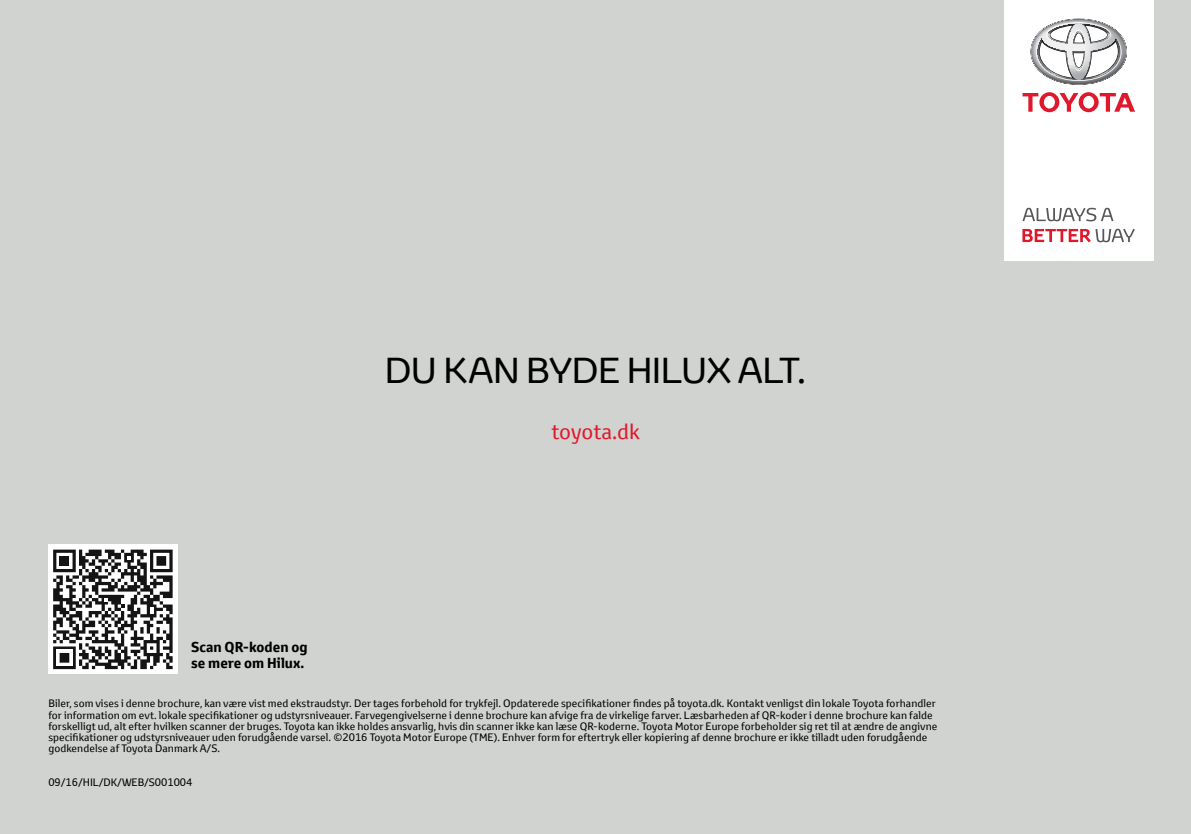
<style>
.page{position:relative;width:1191px;height:834px;background:#fff}
.page>*{position:absolute;margin:0;border:0;box-sizing:border-box;transform-origin:0 0}
.t1{font:35px "Toyota Display";color:#000}
.t2{font:21px "Toyota Text";color:#e1182c}
.t3{font:700 14px/16.6px "Toyota Text";color:#000}
.t4{font:10.5px/11.2px "Toyota Text";letter-spacing:.005em;color:#000}
</style>
<div class="page">
<div style="left:0;top:0;width:1191px;height:833px;background:#d0d3d0"></div>
<div style="left:1003px;top:0;width:150px;height:261px;background:#fff"></div>
<svg style="left:1022px;top:92px;width:113px;height:20px"></svg>
<svg style="left:1030px;top:19px;width:96px;height:66px"></svg>
<svg style="left:1022px;top:208px;width:91px;height:13px"></svg>
<svg style="left:1022px;top:229px;width:112px;height:13px"></svg>
<div style="left:48px;top:544px;width:129px;height:129px;background:#fff"></div>
<svg style="left:53px;top:549px;width:120px;height:120px"></svg>
<h1 class="t1" style="left:385px;top:347px;width:422px">DU KAN BYDE HILUX ALT.</h1>
<h2 class="t2" style="left:551px;top:417px;width:90px">toyota.dk</h2>
<h3 class="t3" style="left:191px;top:638px;width:118px">Scan QR-koden og se mere om Hilux.</h3>
<p class="t4" style="left:48px;top:697px;width:890px">Biler, som vises i denne brochure, kan være vist med ekstraudstyr. Der tages forbehold for trykfejl. Opdaterede specifikationer findes på toyota.dk. Kontakt venligst din lokale Toyota forhandler for information om evt. lokale specifikationer og udstyrsniveauer. Farvegengivelserne i denne brochure kan afvige fra de virkelige farver. Læsbarheden af QR-koder i denne brochure kan falde forskelligt ud, alt efter hvilken scanner der bruges. Toyota kan ikke holdes ansvarlig, hvis din scanner ikke kan læse QR-koderne. Toyota Motor Europe forbeholder sig ret til at ændre de angivne specifikationer og udstyrsniveauer uden forudgående varsel. ©2016 Toyota Motor Europe (TME). Enhver form for eftertryk eller kopiering af denne brochure er ikke tilladt uden forudgående godkendelse af Toyota Danmark A/S.</p>
<p class="t4" style="left:48px;top:775px;width:145px">09/16/HIL/DK/WEB/S001004</p>
</div>
